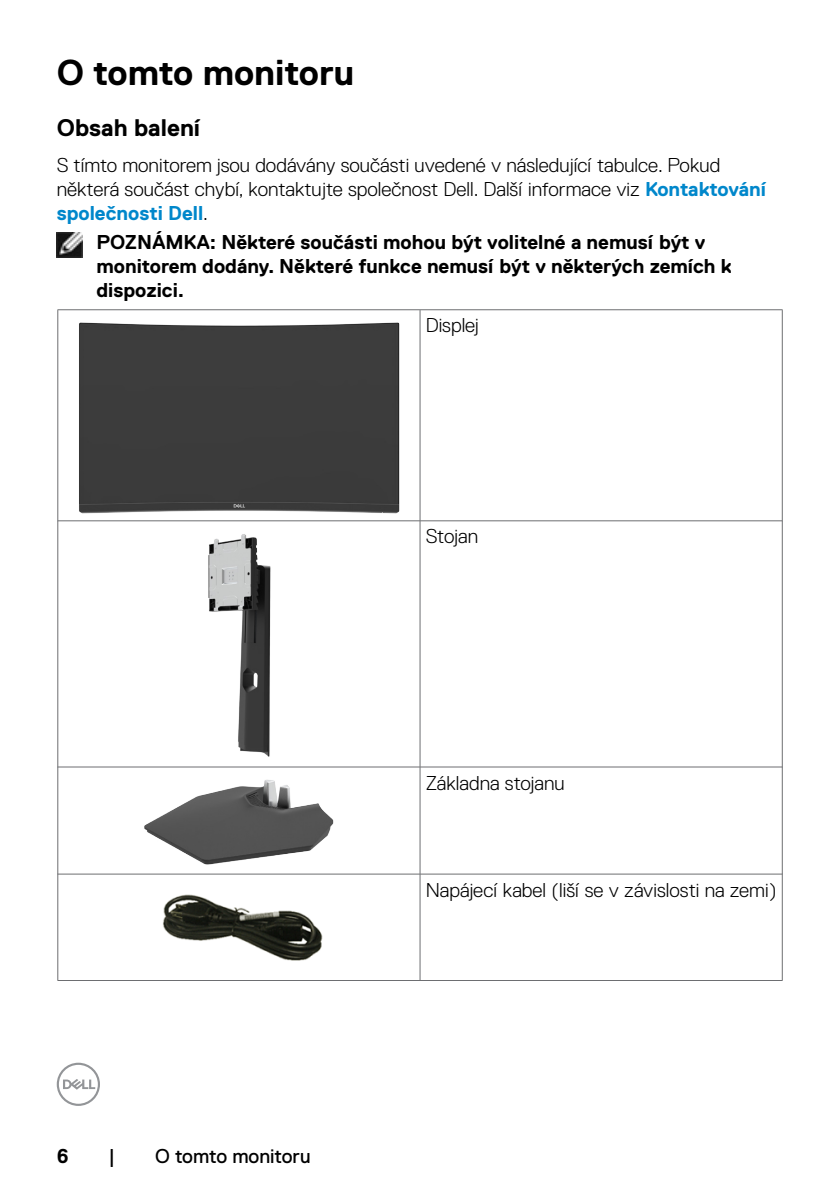
<style>
.page{position:relative;width:840px;height:1191px;background:#fff}
.page>*{position:absolute;margin:0;border:0;box-sizing:border-box;transform-origin:0 0}
.t1{font:700 36px "Dell Replica";color:#000}
.t2{font:700 24px "Dell Replica";color:#000}
.t3{font:300 20px/24px "Dell Replica";color:#000}
.t4{font:700 20px/24px "Dell Replica";color:#000}
.t5{font:20px "Dell Replica";color:#000}
.s1{font-weight:700;color:#0087cb}
</style>
<div class="page">
<svg style="left:57px;top:1062px;width:43px;height:44px"></svg>
<img style="left:57px;top:232px;width:25px;height:26px">
<hr style="left:57px;top:309px;width:363px;height:1px;background:#6d6e71">
<hr style="left:57px;top:310px;width:1px;height:211px;background:#6d6e71">
<hr style="left:420px;top:309px;width:362px;height:1px;background:#6d6e71">
<hr style="left:419px;top:310px;width:1px;height:210px;background:#6d6e71">
<hr style="left:781px;top:310px;width:1px;height:211px;background:#6d6e71">
<hr style="left:57px;top:520px;width:363px;height:1px;background:#6d6e71">
<hr style="left:57px;top:521px;width:1px;height:246px;background:#6d6e71">
<hr style="left:419px;top:520px;width:363px;height:1px;background:#6d6e71">
<hr style="left:419px;top:521px;width:1px;height:245px;background:#6d6e71">
<hr style="left:781px;top:521px;width:1px;height:246px;background:#6d6e71">
<hr style="left:57px;top:766px;width:363px;height:1px;background:#6d6e71">
<hr style="left:57px;top:767px;width:1px;height:107px;background:#6d6e71">
<hr style="left:419px;top:766px;width:363px;height:1px;background:#6d6e71">
<hr style="left:419px;top:767px;width:1px;height:106px;background:#6d6e71">
<hr style="left:781px;top:767px;width:1px;height:107px;background:#6d6e71">
<hr style="left:57px;top:873px;width:363px;height:1px;background:#6d6e71">
<hr style="left:57px;top:874px;width:1px;height:106px;background:#6d6e71">
<hr style="left:419px;top:873px;width:363px;height:1px;background:#6d6e71">
<hr style="left:419px;top:874px;width:1px;height:106px;background:#6d6e71">
<hr style="left:781px;top:874px;width:1px;height:106px;background:#6d6e71">
<hr style="left:57px;top:980px;width:363px;height:1px;background:#6d6e71">
<hr style="left:420px;top:980px;width:362px;height:1px;background:#6d6e71">
<div style="left:79px;top:322px;width:321px;height:192px;background:#3c3c3c"></div>
<img style="left:208px;top:534px;width:63px;height:223px">
<img style="left:144px;top:780px;width:190px;height:85px">
<img style="left:163px;top:894px;width:160px;height:67px">
<h1 class="t1" style="left:57px;top:52px;width:299px">O tomto monitoru</h1>
<p class="t2" style="left:57px;top:115px;width:145px">Obsah balení</p>
<p class="t3" style="left:57px;top:153px;width:710px">S tímto monitorem jsou dodávány součásti uvedené v následující tabulce. Pokud některá součást chybí, kontaktujte společnost Dell. Další informace viz <span class="s1">Kontaktování společnosti Dell</span>.</p>
<p class="t4" style="left:96px;top:230px;width:636px">POZNÁMKA: Některé součásti mohou být volitelné a nemusí být v monitorem dodány. Některé funkce nemusí být v některých zemích k dispozici.</p>
<p class="t3" style="left:425px;top:313px;width:55px">Displej</p>
<p class="t3" style="left:425px;top:524px;width:54px">Stojan</p>
<p class="t3" style="left:425px;top:771px;width:140px">Základna stojanu</p>
<p class="t4" style="left:57px;top:1143px;width:13px">6</p>
<p class="t5" style="left:108px;top:1144px;width:8px">|</p>
<p class="t5" style="left:155px;top:1144px;width:157px">O tomto monitoru</p>
<p class="t3" style="left:425px;top:878px;width:352px">Napájecí kabel (liší se v závislosti na zemi)</p>
</div>
